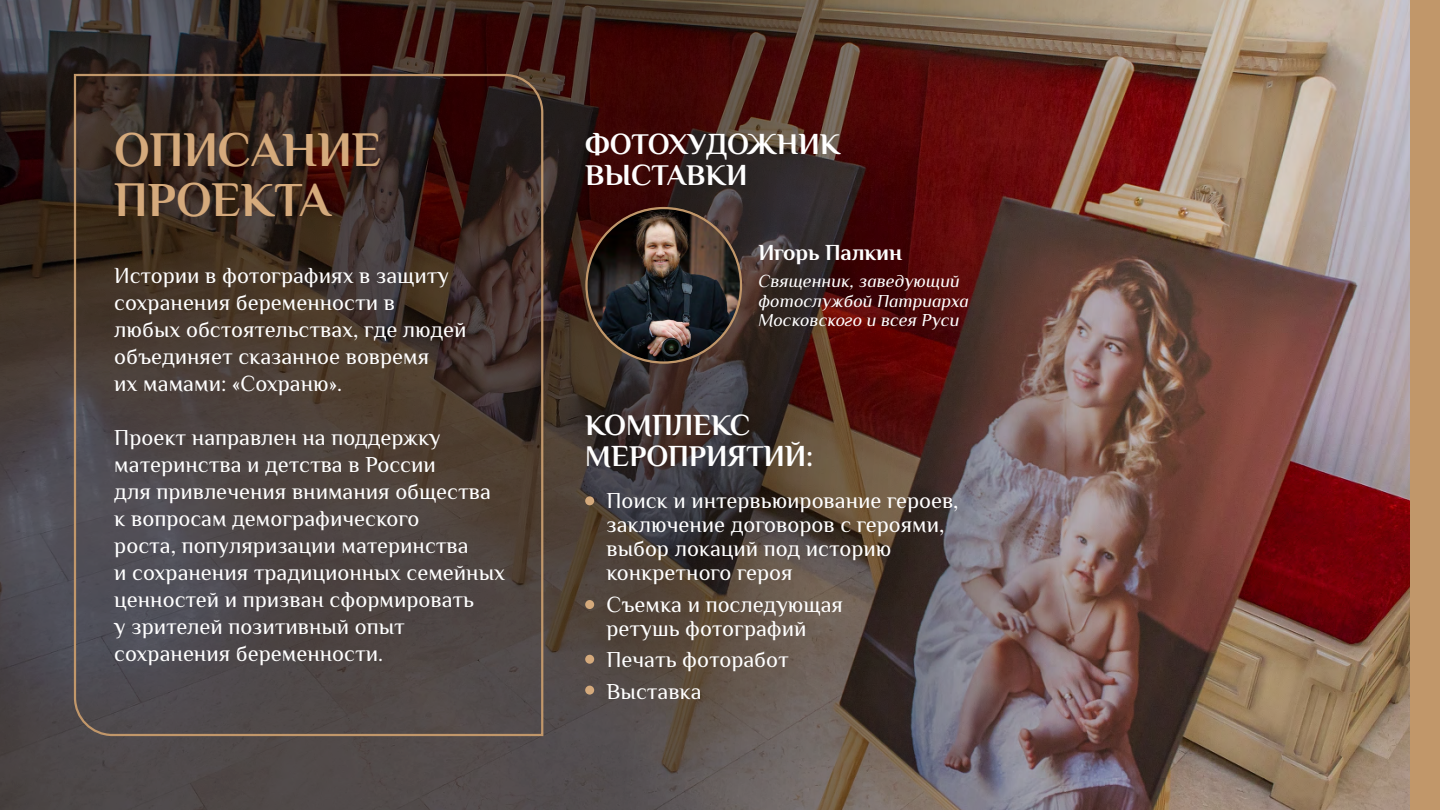
<style>
.page{position:relative;width:1440px;height:810px;background:#fff}
.page>*{position:absolute;margin:0;border:0;box-sizing:border-box;transform-origin:0 0}
.t1{font:700 48.75px/50.2px "Philosopher";color:#d5aa7c}
.t2{font:700 30px/31.5px "Philosopher";color:#fff}
.t3{font:22.5px/27px "Philosopher";color:#fff}
.t4{font:700 22.5px "Philosopher";color:#fff}
.t5{font:italic 18px/19.5px "Philosopher";color:#fff}
</style>
<div class="page">
<img style="left:0;top:0;width:1410px;height:810px">
<svg style="left:73px;top:73px;width:471px;height:664px;background:#463a35"></svg>
<div style="left:585px;top:496px;width:9px;height:9px;background:#d5aa7c;border-radius:50%"></div>
<div style="left:585px;top:600px;width:9px;height:9px;background:#d5aa7c;border-radius:50%"></div>
<div style="left:585px;top:655px;width:9px;height:9px;background:#d5aa7c;border-radius:50%"></div>
<div style="left:585px;top:686px;width:9px;height:9px;background:#d5aa7c;border-radius:50%"></div>
<div style="left:1410px;top:0;width:30px;height:810px;background:#c1976a"></div>
<img style="left:586px;top:207px;width:156px;height:156px;border-radius:78px">
<h1 class="t1" style="left:114px;top:124px;width:268px">ОПИСАНИЕ<br>ПРОЕКТА</h1>
<p class="t3" style="left:114px;top:262px;width:354px">Истории в фотографиях в защиту сохранения беременности в любых обстоятельствах, где людей объединяет сказанное вовремя<br>их мамами: «Сохраню».</p>
<p class="t3" style="left:114px;top:424px;width:392px">Проект направлен на поддержку материнства и детства в России<br>для привлечения внимания общества к вопросам демографического<br>роста, популяризации материнства<br>и сохранения традиционных семейных ценностей и призван сформировать<br>у зрителей позитивный опыт сохранения беременности.</p>
<h2 class="t2" style="left:585px;top:128px;width:257px">ФОТОХУДОЖНИК<br>ВЫСТАВКИ</h2>
<p class="t4" style="left:758px;top:238px;width:145px">Игорь Палкин</p>
<p class="t5" style="left:758px;top:271px;width:212px">Священник, заведующий фотослужбой Патриарха<br>Московского и всея Руси</p>
<h2 class="t2" style="left:585px;top:409px;width:230px">КОМПЛЕКС<br>МЕРОПРИЯТИЙ:</h2>
<p class="t3" style="left:607px;top:489px;width:354px;line-height:24px">Поиск и интервьюирование героев, заключение договоров с героями, выбор локаций под историю конкретного героя</p>
<p class="t3" style="left:607px;top:593px;width:238px;line-height:24px">Съемка и последующая ретушь фотографий</p>
<p class="t3" style="left:607px;top:644px;width:184px;line-height:31.5px">Печать фоторабот<br>Выставка</p>
</div>
